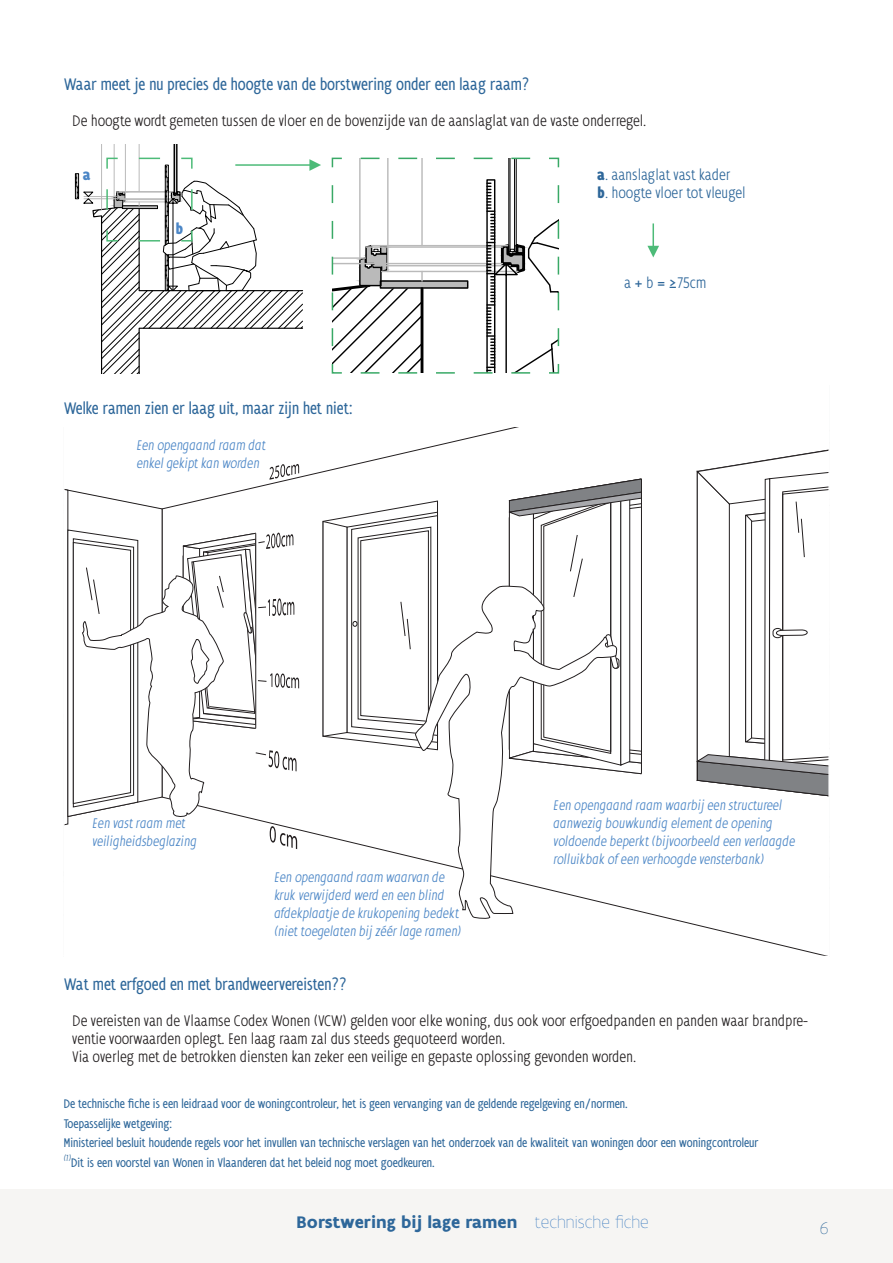
<style>
.page{position:relative;width:893px;height:1263px;background:#fff}
.page>*{position:absolute;margin:0;border:0;box-sizing:border-box;transform-origin:0 0}
.kleine_titels{font:condensed 18px "Flanders Art Sans";color:#2e679a}
.t1{font:700 18px "Flanders Art Sans";color:#2e679a}
.t2{font:100 18px "Flanders Art Sans";color:#3c7bbf}
.t3{font:100 18px "Flanders Art Sans";color:#2e679a}
.Alineastijl_1{font:300 condensed 16.5px/18px "Flanders Art Sans";color:#231f20}
.Alineastijl_1-2{font:300 condensed 16.5px "Flanders Art Sans";color:#2e679a}
.Alineastijl_1-3{font:700 condensed 16.5px "Flanders Art Sans";color:#4b86c6}
.Alineastijl_1-4{font:italic 300 condensed 15px/18px "Flanders Art Sans";color:#4b86c6}
.Alineastijl_2{font:condensed 13.5px "Flanders Art Sans";color:#2e679a}
.s1{font-weight:700}
</style>
<div class="page">
<div style="left:0;top:1189px;width:893px;height:74px;background:#f6f5f3"></div>
<svg style="left:414px;top:586px;width:205px;height:333px"></svg>
<svg style="left:66px;top:464px;width:233px;height:385px"></svg>
<svg style="left:322px;top:500px;width:117px;height:251px"></svg>
<svg style="left:696px;top:449px;width:131px;height:347px"></svg>
<svg style="left:499px;top:478px;width:143px;height:321px"></svg>
<hr style="left:174px;top:144px;width:1px;height:50px;background:#000">
<hr style="left:176px;top:144px;width:1px;height:50px;background:#000">
<hr style="left:177px;top:144px;width:1px;height:50px;background:#000">
<hr style="left:114px;top:144px;width:1px;height:53px;background:#bababa">
<hr style="left:125px;top:144px;width:1px;height:58px;background:#bababa">
<hr style="left:139px;top:144px;width:1px;height:48px;background:#bababa">
<hr style="left:101px;top:144px;width:1px;height:65px;background:#bababa">
<svg style="left:331px;top:157px;width:229px;height:217px"></svg>
<svg style="left:75px;top:157px;width:246px;height:217px"></svg>
<hr style="left:652px;top:223px;width:2px;height:24px;background:#4dbb78">
<svg style="left:647px;top:246px;width:12px;height:11px"></svg>
<p class="kleine_titels" style="left:64px;top:74px;width:467px">Waar meet je nu precies de hoogte van de borstwering onder een laag raam?</p>
<p class="Alineastijl_1" style="left:72px;top:112px;width:576px">De hoogte wordt gemeten tussen de vloer en de bovenzijde van de aanslaglat van de vaste onderregel.</p>
<p class="Alineastijl_1-2" style="left:597px;top:166px;width:135px"><span class="s1">a</span>. aanslaglat vast kader</p>
<p class="Alineastijl_1-2" style="left:597px;top:184px;width:150px"><span class="s1">b</span>. hoogte vloer tot vleugel</p>
<p class="Alineastijl_1-3" style="left:175px;top:220px;width:9px">b</p>
<p class="Alineastijl_1-3" style="left:83px;top:166px;width:9px">a</p>
<p class="kleine_titels" style="left:64px;top:398px;width:290px">Welke ramen zien er laag uit, maar zijn het niet:</p>
<p class="Alineastijl_1-4" style="left:137px;top:436px;width:131px">Een opengaand raam dat enkel gekipt kan worden</p>
<p class="Alineastijl_1-2" style="left:624px;top:274px;width:84px">a + b = ≥75cm</p>
<p class="Alineastijl_1-4" style="left:93px;top:814px;width:106px">Een vast raam met veiligheidsbeglazing</p>
<p class="Alineastijl_1-4" style="left:274px;top:868px;width:189px">Een opengaand raam waarvan de kruk verwijderd werd en een blind afdekplaatje de krukopening bedekt (niet toegelaten bij zéér lage ramen)</p>
<p class="Alineastijl_1-4" style="left:554px;top:796px;width:243px">Een opengaand raam waarbij een structureel aanwezig bouwkundig element de opening voldoende beperkt (bijvoorbeeld een verlaagde rolluikbak of een verhoogde vensterbank)</p>
<p class="kleine_titels" style="left:64px;top:974px;width:284px">Wat met erfgoed en met brandweervereisten??</p>
<p class="Alineastijl_1" style="left:72px;top:1012px;width:737px">De vereisten van de Vlaamse Codex Wonen (VCW) gelden voor elke woning, dus ook voor erfgoedpanden en panden waar brandpre&shy;ventie voorwaarden oplegt. Een laag raam zal dus steeds gequoteerd worden.</p>
<p class="Alineastijl_1" style="left:72px;top:1048px;width:565px">Via overleg met de betrokken diensten kan zeker een veilige en gepaste oplossing gevonden worden.</p>
<p class="Alineastijl_2" style="left:64px;top:1096px;width:565px">De technische fiche is een leidraad voor de woningcontroleur, het is geen vervanging van de geldende regelgeving en/normen.</p>
<p class="Alineastijl_2" style="left:64px;top:1115px;width:110px">Toepasselijke wetgeving:</p>
<p class="Alineastijl_2" style="left:64px;top:1135px;width:696px">Ministerieel besluit houdende regels voor het invullen van technische verslagen van het onderzoek van de kwaliteit van woningen door een woningcontroleur</p>
<p class="Alineastijl_2" style="left:64px;top:1154px;width:372px"><sup>(1)</sup>Dit is een voorstel van Wonen in Vlaanderen dat het beleid nog moet goedkeuren.</p>
<p class="t1" style="left:297px;top:1210px;width:222px">Borstwering bij lage ramen</p>
<p class="t2" style="left:535px;top:1212px;width:115px">technische fiche</p>
<p class="t3" style="left:820px;top:1218px;width:10px">6</p>
</div>
